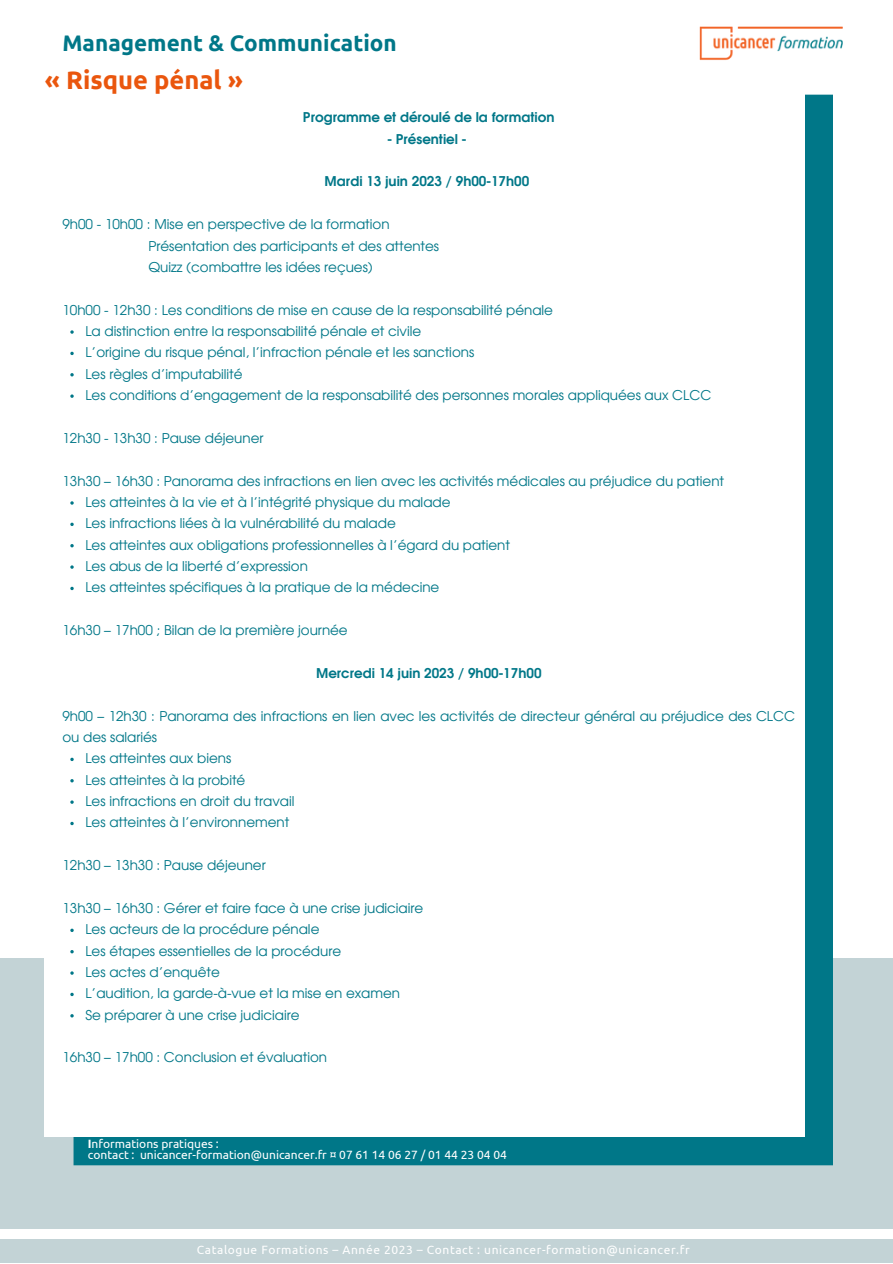
<style>
.page{position:relative;width:893px;height:1264px;background:#fff}
.page>*{position:absolute;margin:0;border:0;box-sizing:border-box;transform-origin:0 0}
.t1{font:700 25.5px "Ubuntu";color:#ea560d}
.t2{font:700 22.5px "Ubuntu";color:#078}
.t3{font:13.5px/21.3px "Evolventa";color:#078}
.t4{font:700 13.5px "Evolventa";color:#078}
.t5{font:12px/10.9px "Ubuntu";color:#fff}
.t6{font:12px "Ubuntu";letter-spacing:.05em;color:#fff}
.s1{font-weight:700}
</style>
<div class="page">
<img style="left:699px;top:26px;width:144px;height:34px">
<div style="left:0;top:958px;width:892px;height:269px;background:#c3d3d6"></div>
<div style="left:73px;top:95px;width:760px;height:1070px;background:#078"></div>
<div style="left:45px;top:66px;width:759px;height:1070px;background:#fff"></div>
<div style="left:0;top:1239px;width:892px;height:23px;background:#c3d3d6"></div>
<svg style="left:70px;top:330px;width:4px;height:4px"></svg>
<svg style="left:70px;top:352px;width:4px;height:3px"></svg>
<svg style="left:70px;top:373px;width:4px;height:3px"></svg>
<svg style="left:70px;top:394px;width:4px;height:4px"></svg>
<svg style="left:70px;top:501px;width:4px;height:3px"></svg>
<svg style="left:70px;top:522px;width:4px;height:4px"></svg>
<svg style="left:70px;top:544px;width:4px;height:3px"></svg>
<svg style="left:70px;top:565px;width:4px;height:4px"></svg>
<svg style="left:70px;top:586px;width:4px;height:4px"></svg>
<svg style="left:70px;top:757px;width:4px;height:4px"></svg>
<svg style="left:70px;top:779px;width:4px;height:3px"></svg>
<svg style="left:70px;top:821px;width:4px;height:4px"></svg>
<svg style="left:70px;top:928px;width:4px;height:4px"></svg>
<svg style="left:70px;top:950px;width:4px;height:3px"></svg>
<svg style="left:70px;top:992px;width:4px;height:4px"></svg>
<svg style="left:70px;top:1014px;width:4px;height:3px"></svg>
<h2 class="t2" style="left:62px;top:30px;width:336px">Management &amp; Communication</h2>
<h1 class="t1" style="left:45px;top:65px;width:200px">« Risque pénal »</h1>
<p class="t4" style="left:303px;top:111px;width:253px">Programme et déroulé de la formation</p>
<p class="t4" style="left:387px;top:133px;width:80px">- Présentiel -</p>
<p class="t4" style="left:324px;top:176px;width:206px">Mardi 13 juin 2023 / 9h00-17h00</p>
<p class="t3" style="left:148px;top:214px;width:292px;text-indent:-86px">9h00 - 10h00 : Mise en perspective de la formation<br>Présentation des participants et des attentes<br>Quizz (combattre les idées reçues)</p>
<p class="t3" style="left:62px;top:300px;width:492px">10h00 - 12h30 : Les conditions de mise en cause de la responsabilité pénale</p>
<p class="t3" style="left:85px;top:321px;width:627px">La distinction entre la responsabilité pénale et civile<br>L’origine du risque pénal, l’infraction pénale et les sanctions<br>Les règles d’imputabilité<br>Les conditions d’engagement de la responsabilité des personnes morales appliquées aux CLCC</p>
<p class="t3" style="left:62px;top:428px;width:202px">12h30 - 13h30 : Pause déjeuner</p>
<p class="t3" style="left:62px;top:471px;width:663px">13h30 – 16h30 : Panorama des infractions en lien avec les activités médicales au préjudice du patient</p>
<p class="t3" style="left:85px;top:492px;width:426px">Les atteintes à la vie et à l’intégrité physique du malade<br>Les infractions liées à la vulnérabilité du malade<br>Les atteintes aux obligations professionnelles à l’égard du patient Les abus de la liberté d’expression<br>Les atteintes spécifiques à la pratique de la médecine</p>
<p class="t3" style="left:62px;top:620px;width:287px">16h30 – 17h00 ; Bilan de la première journée</p>
<p class="t4" style="left:316px;top:667px;width:227px">Mercredi 14 juin 2023 / 9h00-17h00</p>
<p class="t3" style="left:62px;top:706px;width:734px">9h00 – 12h30 : Panorama des infractions en lien avec les activités de directeur général au préjudice des CLCC ou des salariés</p>
<p class="t3" style="left:85px;top:748px;width:210px">Les atteintes aux biens<br>Les atteintes à la probité<br>Les infractions en droit du travail<br>Les atteintes à l’environnement</p>
<p class="t3" style="left:62px;top:855px;width:205px">12h30 – 13h30 : Pause déjeuner</p>
<p class="t3" style="left:62px;top:898px;width:362px">13h30 – 16h30 : Gérer et faire face à une crise judiciaire</p>
<p class="t3" style="left:85px;top:919px;width:316px">Les acteurs de la procédure pénale<br>Les étapes essentielles de la procédure<br>Les actes d’enquête<br>L’audition, la garde-à-vue et la mise en examen Se préparer à une crise judiciaire</p>
<p class="t3" style="left:62px;top:1047px;width:266px">16h30 – 17h00 : Conclusion et évaluation</p>
<p class="t5" style="left:88px;top:1137px;width:420px"><span class="s1">I</span>nformations pratiques :<br>contact : unicancer-formation@unicancer.fr ¤ 07 61 14 06 27 / 01 44 23 04 04</p>
<p class="t6" style="left:197px;top:1243px;width:494px">Catalogue Formations – Année 2023 – Contact : unicancer-formation@unicancer.fr</p>
</div>
